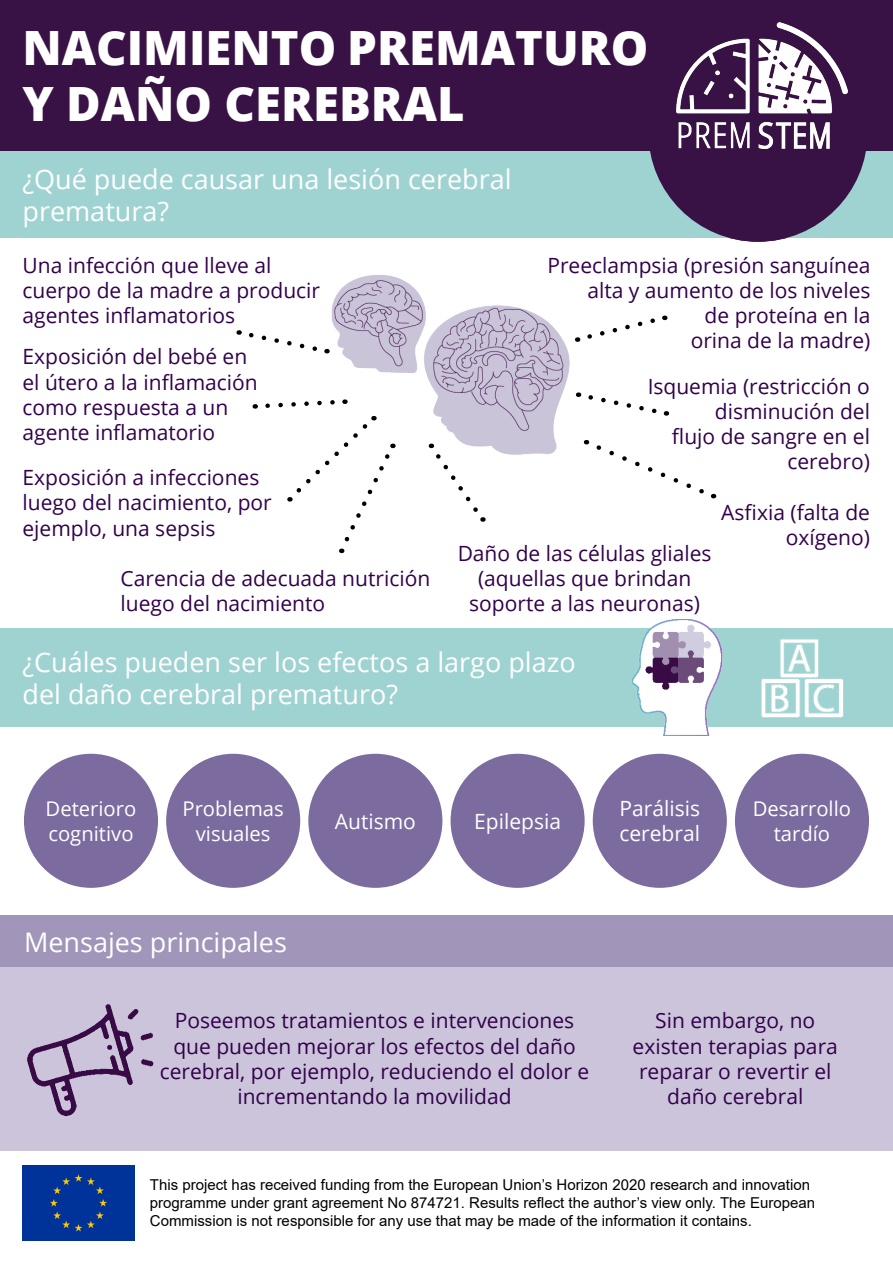
<style>
.page{position:relative;width:893px;height:1263px;background:#fff}
.page>*{position:absolute;margin:0;border:0;box-sizing:border-box;transform-origin:0 0}
.t1{font:800 47.25px/56.7px "Open Sans";color:#fff}
.t2{font:27px/32.4px "Open Sans";color:#fff}
.t3{font:21px/25.2px "Open Sans";color:#32004b}
.t4{font:21px/25.2px "Open Sans";color:#fff}
.t5{font:20.25px/24.3px "Open Sans";color:#fff;text-align:center}
.t6{font:15px/18px "Arial";color:#000}
</style>
<div class="page">
<div style="left:0;top:0;width:893px;height:151px;background:#381145"></div>
<div style="left:23px;top:1165px;width:112px;height:75px;background:#039"></div>
<div style="left:0;top:152px;width:893px;height:86px;background:#9fd3d1"></div>
<div style="left:648px;top:23px;width:220px;height:219px;background:#381145;border-radius:50%"></div>
<img style="left:676px;top:23px;width:172px;height:125px">
<svg style="left:587px;top:315px;width:78px;height:24px"></svg>
<svg style="left:588px;top:395px;width:79px;height:21px"></svg>
<img style="left:427px;top:306px;width:142px;height:148px">
<img style="left:329px;top:275px;width:104px;height:100px">
<svg style="left:249px;top:333px;width:78px;height:21px"></svg>
<svg style="left:265px;top:399px;width:80px;height:9px"></svg>
<svg style="left:289px;top:416px;width:107px;height:137px"></svg>
<svg style="left:431px;top:444px;width:54px;height:78px"></svg>
<div style="left:0;top:628px;width:893px;height:99px;background:#9fd3d1"></div>
<div style="left:0;top:915px;width:893px;height:52px;background:#a195ba"></div>
<div style="left:0;top:967px;width:893px;height:183px;background:#cbc4da"></div>
<img style="left:631px;top:619px;width:92px;height:117px">
<img style="left:761px;top:639px;width:83px;height:79px">
<img style="left:27px;top:1004px;width:127px;height:113px">
<svg style="left:596px;top:445px;width:118px;height:54px"></svg>
<div style="left:24px;top:754px;width:134px;height:134px;background:#7c6b9e;border-radius:50%"></div>
<div style="left:166px;top:754px;width:134px;height:134px;background:#7c6b9e;border-radius:50%"></div>
<div style="left:308px;top:754px;width:134px;height:134px;background:#7c6b9e;border-radius:50%"></div>
<div style="left:451px;top:754px;width:134px;height:134px;background:#7c6b9e;border-radius:50%"></div>
<div style="left:593px;top:754px;width:134px;height:134px;background:#7c6b9e;border-radius:50%"></div>
<div style="left:735px;top:754px;width:134px;height:134px;background:#7c6b9e;border-radius:50%"></div>
<h1 class="t1" style="left:22px;top:17px;width:627px">NACIMIENTO PREMATURO<br>Y DAÑO CEREBRAL</h1>
<p class="t2" style="left:22px;top:162px;width:491px">¿Qué puede causar una lesión cerebral prematura?</p>
<p class="t3" style="left:23px;top:252px;width:299px">Una infección que lleve al cuerpo de la madre a producir agentes inflamatorios</p>
<p class="t3" style="left:23px;top:344px;width:237px">Exposición del bebé en el útero a la inflamación como respuesta a un agente inflamatorio</p>
<p class="t3" style="left:23px;top:464px;width:251px">Exposición a infecciones luego del nacimiento, por ejemplo, una sepsis</p>
<p class="t3" style="left:121px;top:565px;width:311px">Carencia de adecuada nutrición luego del nacimiento</p>
<p class="t3" style="left:547px;top:252px;width:325px;text-align:right">Preeclampsia (presión sanguínea alta y aumento de los niveles<br>de proteína en la<br>orina de la madre)</p>
<p class="t3" style="left:648px;top:373px;width:224px;text-align:right">Isquemia (restricción o disminución del<br>flujo de sangre en el cerebro)</p>
<p class="t3" style="left:721px;top:499px;width:150px;text-align:right">Asfixia (falta de oxígeno)</p>
<p class="t3" style="left:458px;top:540px;width:255px;text-align:center">Daño de las células gliales (aquellas que brindan soporte a las neuronas)</p>
<p class="t2" style="left:22px;top:645px;width:555px">¿Cuáles pueden ser los efectos a largo plazo del daño cerebral prematuro?</p>
<p class="t5" style="left:46px;top:796px;width:92px;text-align:left">Deterioro cognitivo</p>
<p class="t5" style="left:183px;top:796px;width:103px">Problemas visuales</p>
<p class="t2" style="left:24px;top:925px;width:264px">Mensajes principales</p>
<p class="t4" style="left:335px;top:808px;width:83px">Autismo</p>
<p class="t4" style="left:474px;top:808px;width:88px">Epilepsia</p>
<p class="t4" style="left:619px;top:795px;width:82px">Parálisis cerebral</p>
<p class="t5" style="left:753px;top:796px;width:100px">Desarrollo tardío</p>
<p class="t3" style="left:160px;top:1008px;width:431px;text-align:center">Poseemos tratamientos e intervenciones que pueden mejorar los efectos del daño cerebral, por ejemplo, reduciendo el dolor e incrementando la movilidad</p>
<p class="t3" style="left:633px;top:1008px;width:207px;text-align:center">Sin embargo, no existen terapias para reparar o revertir el daño cerebral</p>
<p class="t6" style="left:150px;top:1176px;width:667px">This project has received funding from the European Union’s Horizon 2020 research and innovation programme under grant agreement No 874721. Results reflect the author’s view only. The European<br>Commission is not responsible for any use that may be made of the information it contains.</p>
</div>
